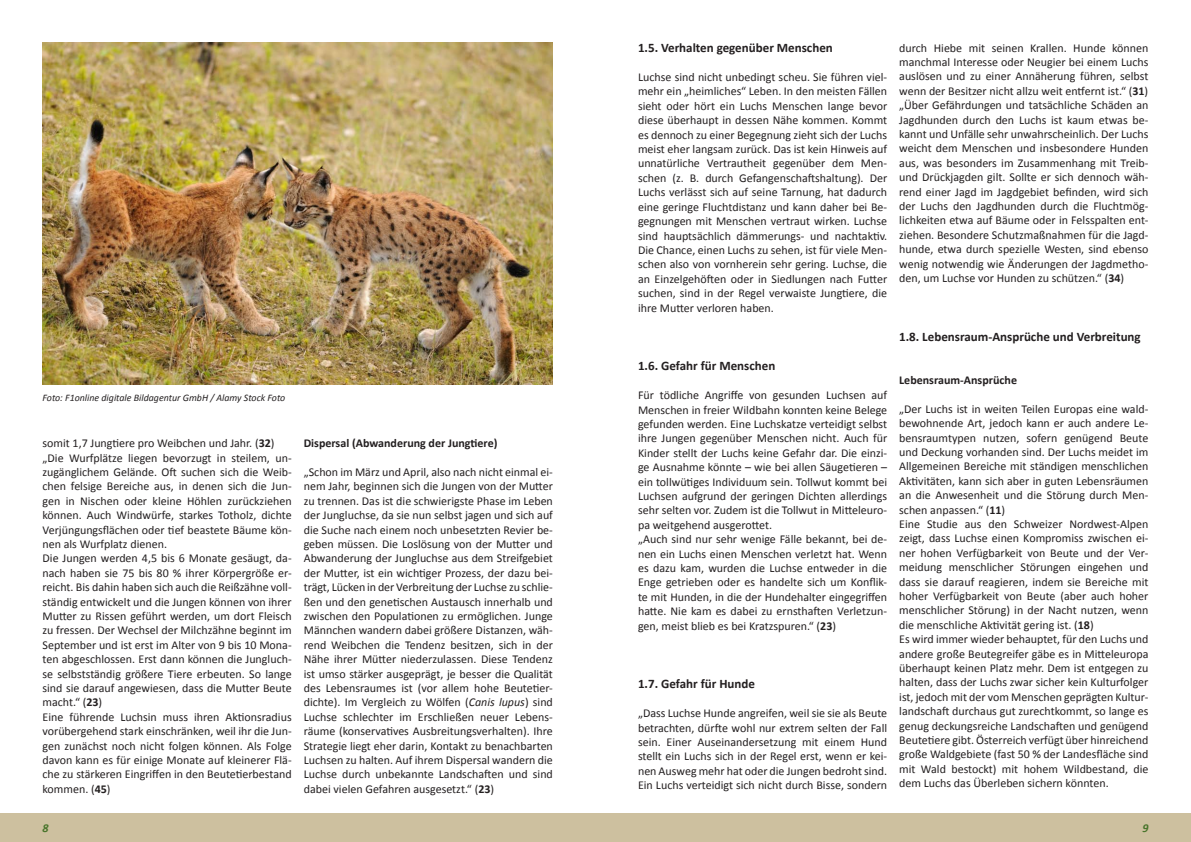
<style>
.page{position:relative;width:1191px;height:842px;background:#fff}
.page>*{position:absolute;margin:0;border:0;box-sizing:border-box;transform-origin:0 0}
.t1{font:700 13px "Calibri";color:#231f20}
.t2{font:12px/14.4px "Calibri";color:#231f20;text-align:justify}
.t3{font:700 12px "Calibri";color:#231f20}
.t4{font:italic 700 12px "Calibri";color:#48742a}
.t5{font:italic 10px "Calibri";color:#231f20}
.s1{font-weight:700}
.s2{font-style:italic}
</style>
<div class="page">
<div style="left:0;top:814px;width:420px;height:28px;background:#cdc09f"></div>
<div style="left:346px;top:814px;width:249px;height:28px;background:#cdc09f"></div>
<div style="left:595px;top:814px;width:596px;height:28px;background:#cdc09f"></div>
<img style="left:43px;top:43px;width:510px;height:342px">
<p class="t5" style="left:43px;top:391px;width:244px">Foto: F1online digitale Bildagentur GmbH / Alamy Stock Foto</p>
<p class="t2" style="left:43px;top:435px;width:251px;text-align:left">somit 1,7 Jungtiere pro Weibchen und Jahr. (<span class="s1">32</span>) „Die Wurfplätze liegen bevorzugt in steilem, un&shy;zugänglichem Gelände. Oft suchen sich die Weib&shy;chen felsige Bereiche aus, in denen sich die Jun&shy;gen in Nischen oder kleine Höhlen zurückziehen können. Auch Windwü rfe, starkes Totholz, dichte Verjü ngungsflächen oder tief beastete Bäume kön&shy;nen als Wurfplatz dienen.<br>Die Jungen werden 4,5 bis 6 Monate gesäugt, da&shy;nach haben sie 75 bis 80 % ihrer Körpergröße er&shy;reicht. Bis dahin haben sich auch die Reißzähne voll&shy;ständig entwickelt und die Jungen können von ihrer Mutter zu Rissen gefü hrt werden, um dort Fleisch zu fressen. Der Wechsel der Milchzähne beginnt im September und ist erst im Alter von 9 bis 10 Mona&shy;ten abgeschlossen. Erst dann können die Jungluch&shy;se selbstständig größere Tiere erbeuten. So lange sind sie darauf angewiesen, dass die Mutter Beute macht.“ (<span class="s1">23</span>)<br>Eine fü hrende Luchsin muss ihren Aktionsradius vorü bergehend stark einschränken, weil ihr die Jun&shy;gen zunächst noch nicht folgen können. Als Folge davon kann es fü r einige Monate auf kleinerer Flä&shy;che zu stärkeren Eingriffen in den Beutetierbestand kommen. (<span class="s1">45</span>)</p>
<p class="t3" style="left:304px;top:436px;width:195px">Dispersal (Abwanderung der Jungtiere)</p>
<p class="t2" style="left:304px;top:464px;width:251px">„Schon im März und April, also nach nicht einmal ei&shy;nem Jahr, beginnen sich die Jungen von der Mutter zu trennen. Das ist die schwierigste Phase im Leben der Jungluchse, da sie nun selbst jagen und sich auf die Suche nach einem noch unbesetzten Revier be&shy;geben müssen. Die Loslösung von der Mutter und Abwanderung der Jungluchse aus dem Streifgebiet der Mutter, ist ein wichtiger Prozess, der dazu bei&shy;trägt, Lücken in der Verbreitung der Luchse zu schlie&shy;ßen und den genetischen Austausch innerhalb und zwischen den Populationen zu ermöglichen. Junge Männchen wandern dabei größere Distanzen, wäh&shy;rend Weibchen die Tendenz besitzen, sich in der Nähe ihrer Mütter niederzulassen. Diese Tendenz ist umso stärker ausgeprägt, je besser die Qualität des Lebensraumes ist (vor allem hohe Beutetier&shy;dichte). Im Vergleich zu Wölfen (<span class="s2">Canis lupus</span>) sind Luchse schlechter im Erschließen neuer Lebens&shy;räume (konservatives Ausbreitungsverhalten). Ihre Strategie liegt eher darin, Kontakt zu benachbarten Luchsen zu halten. Auf ihrem Dispersal wandern die Luchse durch unbekannte Landschaften und sind dabei vielen Gefahren ausgesetzt.“ (<span class="s1">23</span>)</p>
<p class="t1" style="left:638px;top:40px;width:196px">1.5. Verhalten gegenüber Menschen</p>
<p class="t2" style="left:638px;top:69px;width:251px">Luchse sind nicht unbedingt scheu. Sie führen viel&shy;mehr ein „heimliches“ Leben. In den meisten Fällen sieht oder hört ein Luchs Menschen lange bevor diese überhaupt in dessen Nähe kommen. Kommt es dennoch zu einer Begegnung zieht sich der Luchs meist eher langsam zurück. Das ist kein Hinweis auf unnatürliche Vertrautheit gegenüber dem Men&shy;schen (z. B. durch Gefangenschaftshaltung). Der Luchs verlässt sich auf seine Tarnung, hat dadurch eine geringe Fluchtdistanz und kann daher bei Be&shy;gegnungen mit Menschen vertraut wirken. Luchse sind hauptsächlich dämmerungs- und nachtaktiv.<br>Die Chance, einen Luchs zu sehen, ist für viele Men&shy;schen also von vornherein sehr gering. Luchse, die an Einzelgehöften oder in Siedlungen nach Futter suchen, sind in der Regel verwaiste Jungtiere, die ihre Mutter verloren haben.</p>
<p class="t1" style="left:638px;top:358px;width:139px">1.6. Gefahr für Menschen</p>
<p class="t2" style="left:638px;top:387px;width:251px;text-align:left">Für tödliche Angriffe von gesunden Luchsen auf Menschen in freier Wildbahn konnten keine Belege gefunden werden. Eine Luchskatze verteidigt selbst ihre Jungen gegenüber Menschen nicht. Auch für Kinder stellt der Luchs keine Gefahr dar. Die einzi&shy;ge Ausnahme könnte – wie bei allen Säugetieren – ein tollwütiges Individuum sein. Tollwut kommt bei Luchsen aufgrund der geringen Dichten allerdings sehr selten vor. Zudem ist die Tollwut in Mitteleuro&shy;pa weitgehend ausgerottet.<br>„Auch sind nur sehr wenige Fälle bekannt, bei de&shy;nen ein Luchs einen Menschen verletzt hat. Wenn es dazu kam, wurden die Luchse entweder in die Enge getrieben oder es handelte sich um Konflik&shy;te mit Hunden, in die der Hundehalter eingegriffen hatte. Nie kam es dabei zu ernsthaften Verletzun&shy;gen, meist blieb es bei Kratzspuren.“ (<span class="s1">23</span>)</p>
<p class="t1" style="left:638px;top:676px;width:118px">1.7. Gefahr für Hunde</p>
<p class="t2" style="left:638px;top:705px;width:251px">„Dass Luchse Hunde angreifen, weil sie sie als Beute betrachten, dü rfte wohl nur extrem selten der Fall sein. Einer Auseinandersetzung mit einem Hund stellt ein Luchs sich in der Regel erst, wenn er kei&shy;nen Ausweg mehr hat oder die Jungen bedroht sind.<br>Ein Luchs verteidigt sich nicht durch Bisse, sondern</p>
<p class="t2" style="left:899px;top:40px;width:251px">durch Hiebe mit seinen Krallen. Hunde können manchmal Interesse oder Neugier bei einem Luchs auslösen und zu einer Annäherung fü hren, selbst wenn der Besitzer nicht allzu weit entfernt ist.“ (<span class="s1">31</span>) „Über Gefährdungen und tatsächliche Schäden an Jagdhunden durch den Luchs ist kaum etwas be&shy;kannt und Unfälle sehr unwahrscheinlich. Der Luchs weicht dem Menschen und insbesondere Hunden aus, was besonders im Zusammenhang mit Treib&shy;und Drückjagden gilt. Sollte er sich dennoch wäh&shy;rend einer Jagd im Jagdgebiet befinden, wird sich der Luchs den Jagdhunden durch die Fluchtmög&shy;lichkeiten etwa auf Bäume oder in Felsspalten ent&shy;ziehen. Besondere Schutzmaßnahmen fü r die Jagd&shy;hunde, etwa durch spezielle Westen, sind ebenso wenig notwendig wie Änderungen der Jagdmetho&shy;den, um Luchse vor Hunden zu schützen.“ (<span class="s1">34</span>)</p>
<p class="t1" style="left:899px;top:328px;width:243px">1.8. Lebensraum-Ansprüche und Verbreitung</p>
<p class="t3" style="left:899px;top:372px;width:119px">Lebensraum-Ansprüche</p>
<p class="t2" style="left:899px;top:401px;width:251px;text-align:left">„Der Luchs ist in weiten Teilen Europas eine wald&shy;bewohnende Art, jedoch kann er auch andere Le&shy;bensraumtypen nutzen, sofern genügend Beute und Deckung vorhanden sind. Der Luchs meidet im Allgemeinen Bereiche mit ständigen menschlichen Aktivitäten, kann sich aber in guten Lebensräumen an die Anwesenheit und die Störung durch Men&shy;schen anpassen.“ (<span class="s1">11</span>)<br>Eine Studie aus den Schweizer Nordwest-Alpen zeigt, dass Luchse einen Kompromiss zwischen ei&shy;ner hohen Verfügbarkeit von Beute und der Ver&shy;meidung menschlicher Störungen eingehen und dass sie darauf reagieren, indem sie Bereiche mit hoher Verfügbarkeit von Beute (aber auch hoher menschlicher Störung) in der Nacht nutzen, wenn die menschliche Aktivität gering ist. (<span class="s1">18</span>)<br>Es wird immer wieder behauptet, für den Luchs und andere große Beutegreifer gäbe es in Mitteleuropa überhaupt keinen Platz mehr. Dem ist entgegen zu halten, dass der Luchs zwar sicher kein Kulturfolger ist, jedoch mit der vom Menschen geprägten Kultur&shy;landschaft durchaus gut zurechtkommt, so lange es genug deckungsreiche Landschaften und genügend Beutetiere gibt. Österreich verfügt über hinreichend große Waldgebiete (fast 50 % der Landesfläche sind mit Wald bestockt) mit hohem Wildbestand, die dem Luchs das Überleben sichern könnten.</p>
<p class="t4" style="left:43px;top:820px;width:8px">8</p>
<p class="t4" style="left:1142px;top:820px;width:8px">9</p>
</div>
